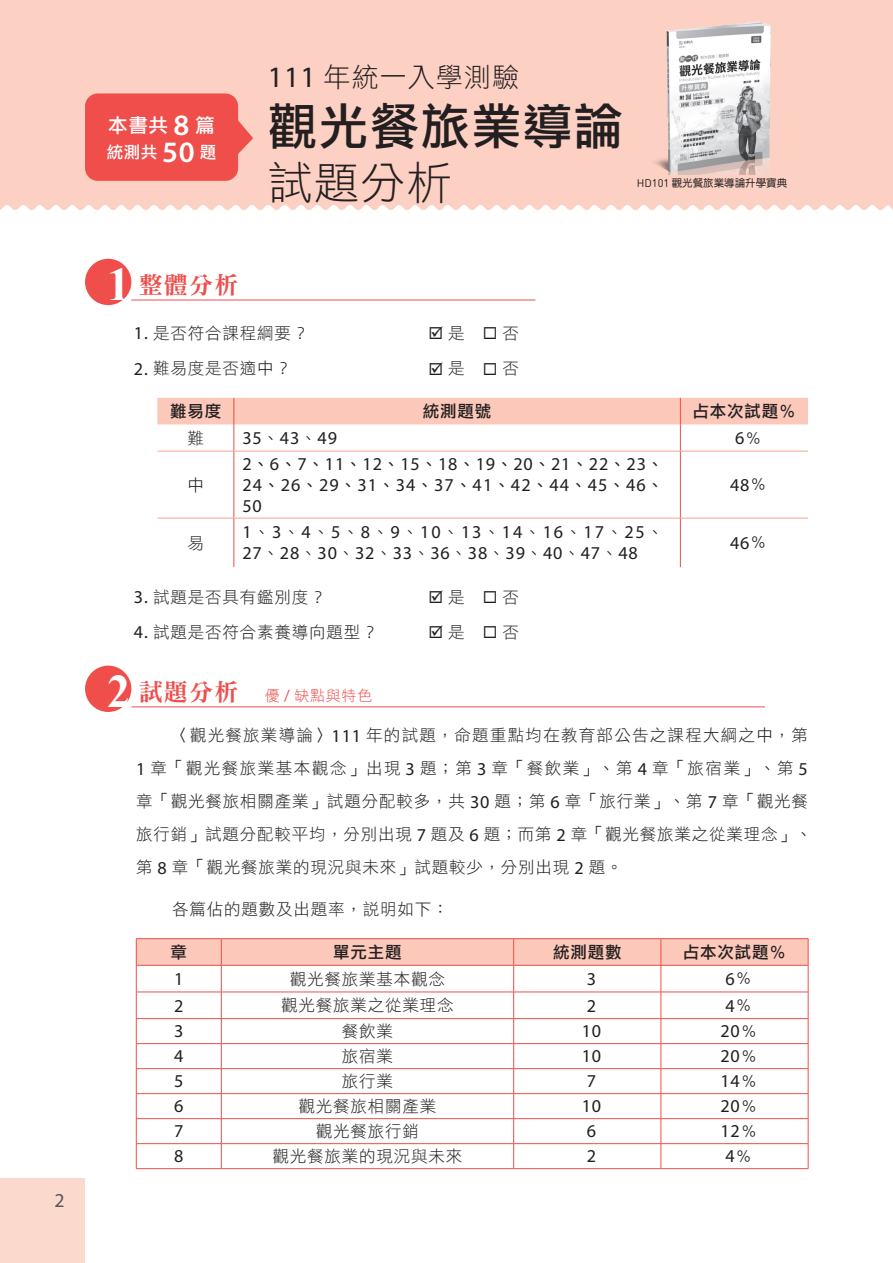
<style>
.page{position:relative;width:893px;height:1263px;background:#fff}
.page>*{position:absolute;margin:0;border:0;box-sizing:border-box;transform-origin:0 0}
.t1{font:49.5px "DF Li Hei Md WIN BF";letter-spacing:.03em;color:#231f20}
.t2{font:45px "DF Li Hei W3 WINP BF";color:#231f20}
.t3{font:27px "DF Li Hei W3 WINP BF";letter-spacing:.04em;color:#231f20}
.t4{font:24px "DFN Ming W9 WINP BF";color:#ef4e4b}
.t5{font:19.8px "Myriad Pro";color:#57585a}
.t6{font:19.5px "DF Li Hei Md WIN BF";color:#fff}
.t7{font:18.15px/21px "Myriad Pro";letter-spacing:.045em;color:#231f20;text-align:justify}
.t8{font:16.5px/33px "DF Li Hei W3 WINP BF";letter-spacing:.05em;color:#231f20}
.t9{font:16.5px "DF Li Hei Md WIN BF";letter-spacing:.05em;color:#231f20}
.t10{font:16.5px "DF Li Hei Md WIN BF";color:#fff}
.t11{font:15px "DF Li Hei W3 WINP BF";letter-spacing:.05em;color:#ef4e4b}
.t12{font:10.5px "DF Yuan Md HKP BF";color:#231f20}
.s1{font-family:"Myriad Pro";font-weight:600;font-size:29.7px}
.s2{font-family:"Myriad Pro";font-size:29.7px}
.s3{font-family:"Din Round";font-size:10.95px}
.s4{font-family:"Times New Roman";font-weight:700;font-size:46.5px;color:#fff}
.s5{font-family:"Myriad Pro";font-size:18.15px}
.s6{font-family:"DF Li Hei W3 WINP BF";font-size:16.5px}
.s7{font-family:"DF Li Hei Md WIN BF";font-size:16.5px}
.s8{font-family:"DFN Ming W9 WINP BF";font-size:24px}
.s9{font-family:"Myriad Pro";font-size:16.5px}
</style>
<div class="page">
<div style="left:0;top:0;width:892px;height:210px;background:#fcd0c3"></div>
<div style="left:0;top:1178px;width:85px;height:85px;background:#fcd9cd"></div>
<div style="left:85px;top:259px;width:46px;height:46px;background:#ef4e4b;border-radius:50%"></div>
<hr style="left:131px;top:300px;width:404px;height:1px;background:#ef4e4b">
<svg style="left:157px;top:398px;width:651px;height:53px"></svg>
<hr style="left:157px;top:451px;width:77px;height:1px;background:#f7a595">
<hr style="left:234px;top:451px;width:1px;height:67px;background:#ef4e4b">
<hr style="left:234px;top:451px;width:446px;height:1px;background:#f7a595">
<hr style="left:680px;top:451px;width:1px;height:67px;background:#ef4e4b">
<hr style="left:680px;top:451px;width:128px;height:1px;background:#f7a595">
<hr style="left:157px;top:518px;width:77px;height:1px;background:#f7a595">
<hr style="left:234px;top:518px;width:1px;height:49px;background:#ef4e4b">
<hr style="left:234px;top:518px;width:446px;height:1px;background:#f7a595">
<hr style="left:680px;top:518px;width:1px;height:49px;background:#ef4e4b">
<hr style="left:680px;top:518px;width:128px;height:1px;background:#f7a595">
<div style="left:85px;top:666px;width:46px;height:46px;background:#ef4e4b;border-radius:50%"></div>
<hr style="left:131px;top:706px;width:634px;height:1px;background:#ef4e4b">
<hr style="left:136px;top:938px;width:85px;height:1px;background:#ef4e4b">
<hr style="left:221px;top:938px;width:293px;height:1px;background:#ef4e4b">
<hr style="left:514px;top:938px;width:147px;height:1px;background:#ef4e4b">
<hr style="left:661px;top:938px;width:147px;height:1px;background:#ef4e4b">
<hr style="left:136px;top:1168px;width:85px;height:1px;background:#ef4e4b">
<hr style="left:221px;top:1168px;width:293px;height:1px;background:#ef4e4b">
<hr style="left:514px;top:1168px;width:147px;height:1px;background:#ef4e4b">
<svg style="left:136px;top:939px;width:673px;height:229px"></svg>
<hr style="left:661px;top:1168px;width:147px;height:1px;background:#ef4e4b">
<div style="left:85px;top:93px;width:153px;height:88px;background:#ef4e4b;border-radius:13px"></div>
<svg style="left:238px;top:119px;width:15px;height:36px"></svg>
<img style="left:639px;top:7px;width:154px;height:167px">
<svg style="left:892px;top:0;width:1px;height:210px"></svg>
<p class="t5" style="left:54px;top:1188px;width:12px">2</p>
<p class="t6" style="left:108px;top:115px;width:108px">本書共 <span class="s1">8</span> 篇</p>
<p class="t10" style="left:107px;top:144px;width:111px">統測共 <span class="s1">50</span> 題</p>
<h3 class="t3" style="left:268px;top:63px;width:253px"><span class="s2">111</span> 年統一入學測驗</h3>
<h1 class="t1" style="left:268px;top:101px;width:357px">觀光餐旅業導論</h1>
<h2 class="t2" style="left:268px;top:160px;width:186px">試題分析</h2>
<p class="t12" style="left:637px;top:178px;width:152px"><span class="s3">HD101</span> 觀光餐旅業導論升學寶典</p>
<h3 class="t4" style="left:107px;top:273px;width:133px"><span class="s4">1</span> 整體分析</h3>
<p class="t8" style="left:134px;top:316px;width:176px"><span class="s5">1.</span> 是否符合課程綱要？</p>
<p class="t8" style="left:429px;top:316px;width:92px">☑ 是　◻ 否</p>
<p class="t8" style="left:134px;top:352px;width:158px"><span class="s5">2.</span> 難易度是否適中？</p>
<p class="t8" style="left:429px;top:352px;width:92px">☑ 是　◻ 否</p>
<p class="t9" style="left:170px;top:403px;width:53px">難易度</p>
<p class="t9" style="left:423px;top:403px;width:70px">統測題號</p>
<p class="t9" style="left:693px;top:403px;width:105px">占本次試題％</p>
<p class="t8" style="left:187px;top:421px;width:18px">難</p>
<p class="t7" style="left:242px;top:427px;width:96px">35<span class="s6">、</span>43<span class="s6">、</span>49</p>
<p class="t7" style="left:735px;top:427px;width:28px">6<span class="s6">％</span></p>
<p class="t8" style="left:187px;top:468px;width:18px">中</p>
<p class="t7" style="left:242px;top:453px;width:422px">2<span class="s7">、</span>6<span class="s7">、</span>7<span class="s7">、</span>11<span class="s7">、</span>12<span class="s7">、</span>15<span class="s7">、</span>18<span class="s7">、</span>19<span class="s7">、</span>20<span class="s7">、</span>21<span class="s7">、</span>22<span class="s7">、</span>23<span class="s7">、</span>24<span class="s7">、</span>26<span class="s7">、</span>29<span class="s7">、</span>31<span class="s7">、</span>34<span class="s7">、</span>37<span class="s7">、</span>41<span class="s7">、</span>42<span class="s7">、</span>44<span class="s7">、</span>45<span class="s7">、</span>46<span class="s7">、</span>50</p>
<p class="t7" style="left:730px;top:474px;width:38px">48<span class="s6">％</span></p>
<p class="t8" style="left:187px;top:526px;width:18px">易</p>
<p class="t7" style="left:242px;top:521px;width:422px">1<span class="s6">、</span>3<span class="s6">、</span>4<span class="s6">、</span>5<span class="s6">、</span>8<span class="s6">、</span>9<span class="s6">、</span>10<span class="s6">、</span>13<span class="s6">、</span>14<span class="s6">、</span>16<span class="s6">、</span>17<span class="s6">、</span>25<span class="s6">、<br></span>27<span class="s6">、</span>28<span class="s6">、</span>30<span class="s6">、</span>32<span class="s6">、</span>33<span class="s6">、</span>36<span class="s6">、</span>38<span class="s6">、</span>39<span class="s6">、</span>40<span class="s6">、</span>47<span class="s6">、</span>48</p>
<p class="t7" style="left:730px;top:532px;width:38px">46<span class="s6">％</span></p>
<p class="t8" style="left:134px;top:580px;width:193px"><span class="s5">3.</span> 試題是否具有鑑別度？</p>
<p class="t8" style="left:429px;top:580px;width:92px">☑ 是　◻ 否</p>
<p class="t8" style="left:134px;top:616px;width:245px"><span class="s5">4.</span> 試題是否符合素養導向題型？</p>
<p class="t8" style="left:429px;top:616px;width:92px">☑ 是　◻ 否</p>
<p class="t11" style="left:107px;top:688px;width:267px"><span class="s4">2</span> <span class="s8">試題分析　</span>優 <span class="s9">/</span> 缺點與特色</p>
<p class="t8" style="left:136px;top:719px;width:677px;text-indent:36px">〈觀光餐旅業導論〉<span class="s5">111</span> 年的試題，命題重點均在教育部公告之課程大綱之中，第<span class="s5">1</span> 章「觀光餐旅業基本觀念」出現 <span class="s5">3</span> 題；第 <span class="s5">3</span> 章「餐飲業」、第 <span class="s5">4</span> 章「旅宿業」、第 <span class="s5">5</span>章「觀光餐旅相關產業」試題分配較多，共 <span class="s5">30</span> 題；第 <span class="s5">6</span> 章「旅行業」、第 <span class="s5">7</span> 章「觀光餐旅行銷」試題分配較平均，分別出現 <span class="s5">7</span> 題及 <span class="s5">6</span> 題；而第 <span class="s5">2</span> 章「觀光餐旅業之從業理念」、第 <span class="s5">8</span> 章「觀光餐旅業的現況與未來」試題較少，分別出現 <span class="s5">2</span> 題。</p>
<p class="t8" style="left:172px;top:892px;width:278px">各篇佔的題數及出題率，說明如下：</p>
<p class="t9" style="left:171px;top:944px;width:18px">章</p>
<p class="t9" style="left:333px;top:944px;width:70px">單元主題</p>
<p class="t9" style="left:553px;top:944px;width:70px">統測題數</p>
<p class="t9" style="left:683px;top:944px;width:105px">占本次試題％</p>
<p class="t7" style="left:174px;top:968px;width:11px">1</p>
<p class="t8" style="left:290px;top:962px;width:157px">觀光餐旅業基本觀念</p>
<p class="t7" style="left:587px;top:968px;width:11px">3</p>
<p class="t7" style="left:725px;top:968px;width:28px">6<span class="s6">％</span></p>
<p class="t7" style="left:174px;top:995px;width:11px">2</p>
<p class="t8" style="left:281px;top:989px;width:174px">觀光餐旅業之從業理念</p>
<p class="t7" style="left:587px;top:995px;width:11px">2</p>
<p class="t7" style="left:725px;top:995px;width:28px">4<span class="s6">％</span></p>
<p class="t7" style="left:174px;top:1020px;width:11px">3</p>
<p class="t8" style="left:342px;top:1014px;width:53px">餐飲業</p>
<p class="t7" style="left:582px;top:1020px;width:21px">10</p>
<p class="t7" style="left:720px;top:1020px;width:38px">20<span class="s6">％</span></p>
<p class="t7" style="left:174px;top:1045px;width:11px">4</p>
<p class="t8" style="left:342px;top:1039px;width:53px">旅宿業</p>
<p class="t7" style="left:582px;top:1045px;width:21px">10</p>
<p class="t7" style="left:720px;top:1045px;width:38px">20<span class="s6">％</span></p>
<p class="t7" style="left:174px;top:1070px;width:11px">5</p>
<p class="t8" style="left:342px;top:1064px;width:53px">旅行業</p>
<p class="t7" style="left:587px;top:1070px;width:11px">7</p>
<p class="t7" style="left:720px;top:1070px;width:38px">14<span class="s6">％</span></p>
<p class="t7" style="left:174px;top:1095px;width:11px">6</p>
<p class="t8" style="left:299px;top:1089px;width:139px">觀光餐旅相關產業</p>
<p class="t7" style="left:582px;top:1095px;width:21px">10</p>
<p class="t7" style="left:720px;top:1095px;width:38px">20<span class="s6">％</span></p>
<p class="t7" style="left:174px;top:1120px;width:11px">7</p>
<p class="t8" style="left:316px;top:1114px;width:105px">觀光餐旅行銷</p>
<p class="t7" style="left:587px;top:1120px;width:11px">6</p>
<p class="t7" style="left:720px;top:1120px;width:38px">12<span class="s6">％</span></p>
<p class="t7" style="left:174px;top:1145px;width:11px">8</p>
<p class="t8" style="left:273px;top:1140px;width:191px">觀光餐旅業的現況與未來</p>
<p class="t7" style="left:587px;top:1145px;width:11px">2</p>
<p class="t7" style="left:725px;top:1145px;width:28px">4<span class="s6">％</span></p>
</div>
